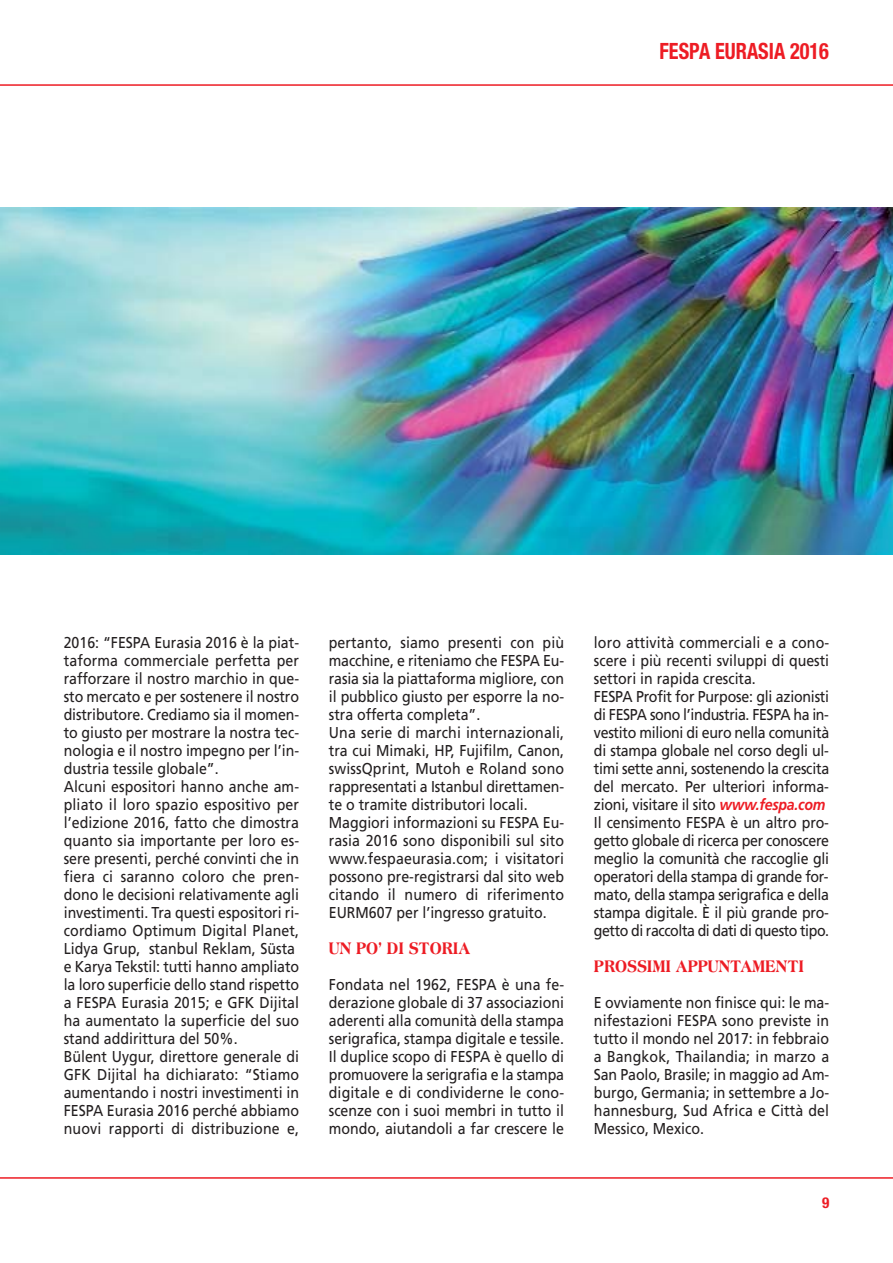
<style>
.page{position:relative;width:893px;height:1263px;background:#fff}
.page>*{position:absolute;margin:0;border:0;box-sizing:border-box;transform-origin:0 0}
.t1{font:700 condensed 22.5px "Helvetica Neue";color:#ed1c24;scale:.9 1}
.t2{font:800 18px "Americana";color:#ed1c24;scale:.8 1}
.t3{font:15.75px/18px "Frutiger";color:#231f20;scale:.9 1}
.t4{font:700 condensed 15px "Helvetica Neue";color:#ed1c24}
.s1{font-weight:700;font-style:italic;color:#ed1c24}
</style>
<div class="page">
<hr style="left:0;top:1177px;width:893px;height:2px;background:#ed1c24">
<hr style="left:0;top:84px;width:893px;height:2px;background:#ed1c24">
<img style="left:0;top:207px;width:893px;height:348px">
<h1 class="t1" style="left:660px;top:38px;width:190px">FESPA EURASIA 2016</h1>
<p class="t3" style="left:64px;top:635px;width:263px">2016: “FESPA Eurasia 2016 è la piat&shy;taforma commerciale perfetta per rafforzare il nostro marchio in que&shy;sto mercato e per sostenere il nostro distributore. Crediamo sia il momen&shy;to giusto per mostrare la nostra tec&shy;nologia e il nostro impegno per l’in&shy;dustria tessile globale”.<br>Alcuni espositori hanno anche am&shy;pliato il loro spazio espositivo per l’edizione 2016, fatto che dimostra quanto sia importante per loro es&shy;sere presenti, perché convinti che in fiera ci saranno coloro che pren&shy;dono le decisioni relativamente agli investimenti. Tra questi espositori ri&shy;cordiamo Optimum Digital Planet, Lidya Grup, stanbul Reklam, Süsta e Karya Tekstil: tutti hanno ampliato la loro superficie dello stand rispetto a FESPA Eurasia 2015; e GFK Dijital ha aumentato la superficie del suo stand addirittura del 50%.<br>Bülent Uygur, direttore generale di GFK Dijital ha dichiarato: “Stiamo aumentando i nostri investimenti in FESPA Eurasia 2016 perché abbiamo nuovi rapporti di distribuzione e,</p>
<p class="t3" style="left:329px;top:635px;width:263px">pertanto, siamo presenti con più macchine, e riteniamo che FESPA Eu&shy;rasia sia la piattaforma migliore, con il pubblico giusto per esporre la no&shy;stra offerta completa”.<br>Una serie di marchi internazionali, tra cui Mimaki, HP, Fujifilm, Canon, swissQprint, Mutoh e Roland sono rappresentati a Istanbul direttamen&shy;te o tramite distributori locali.<br>Maggiori informazioni su FESPA Eu&shy;rasia 2016 sono disponibili sul sito www.fespaeurasia.com; i visitatori possono pre-registrarsi dal sito web citando il numero di riferimento EURM607 per l’ingresso gratuito.</p>
<p class="t2" style="left:329px;top:941px;width:178px">UN PO’ DI STORIA</p>
<p class="t3" style="left:329px;top:977px;width:263px;text-align:justify">Fondata nel 1962, FESPA è una fe&shy;derazione globale di 37 associazioni aderenti alla comunità della stampa serigrafica, stampa digitale e tessile.<br>Il duplice scopo di FESPA è quello di promuovere la serigrafia e la stampa digitale e di condividerne le cono&shy;scenze con i suoi membri in tutto il mondo, aiutandoli a far crescere le</p>
<p class="t3" style="left:594px;top:635px;width:263px">loro attività commerciali e a cono&shy;scere i più recenti sviluppi di questi settori in rapida crescita.<br>FESPA Profit for Purpose: gli azionisti di FESPA sono l’industria. FESPA ha in&shy;vestito milioni di euro nella comunità di stampa globale nel corso degli ul&shy;timi sette anni, sostenendo la crescita del mercato. Per ulteriori informa&shy;zioni, visitare il sito <span class="s1">www.fespa.com </span>Il censimento FESPA è un altro pro&shy;getto globale di ricerca per conoscere meglio la comunità che raccoglie gli operatori della stampa di grande for&shy;mato, della stampa serigrafica e della stampa digitale. È il più grande pro&shy;getto di raccolta di dati di questo tipo.</p>
<p class="t2" style="left:594px;top:959px;width:264px">PROSSIMI APPUNTAMENTI</p>
<p class="t3" style="left:594px;top:995px;width:263px;text-align:justify">E ovviamente non finisce qui: le ma&shy;nifestazioni FESPA sono previste in tutto il mondo nel 2017: in febbraio a Bangkok, Thailandia; in marzo a San Paolo, Brasile; in maggio ad Am&shy;burgo, Germania; in settembre a Jo&shy;hannesburg, Sud Africa e Città del Messico, Mexico.</p>
<p class="t4" style="left:822px;top:1194px;width:9px">9</p>
</div>
